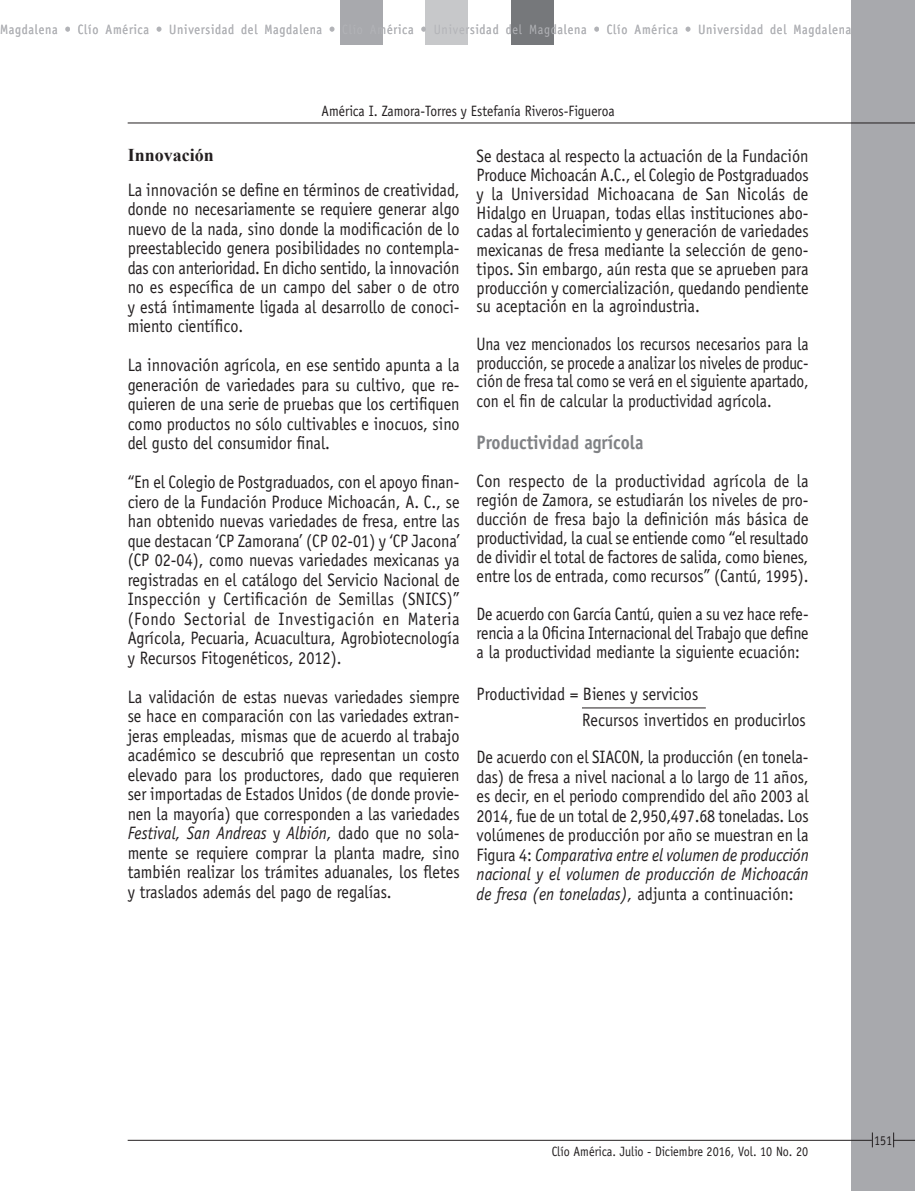
<style>
.page{position:relative;width:915px;height:1191px;background:#fff}
.page>*{position:absolute;margin:0;border:0;box-sizing:border-box;transform-origin:0 0}
.t1{font:700 19.5px "Officina Sans";color:#808285;scale:.9 1}
.t2{font:18px/19.5px "Officina Sans";color:#231f20;text-align:justify;scale:.9 1}
.t3{font:18px/19px "Officina Sans";color:#231f20;text-align:justify;scale:.86 1}
.t4{font:18px/19.2px "Officina Sans";color:#231f20;text-align:justify;scale:.88 1}
.t5{font:700 18px "Times New Roman";color:#231f20}
.t6{font:15px "Officina Sans";color:#231f20;scale:.9 1}
.t7{font:13.5px "Officina Sans";letter-spacing:.065em;color:#b2b3b7;scale:.9 1}
.t8{font:13.5px "Officina Sans";color:#231f20;scale:.9 1}
.s1{font-style:italic}
</style>
<div class="page">
<div style="left:850px;top:0;width:64px;height:1191px;background:#a8a9ad"></div>
<hr style="left:128px;top:1140px;width:743px;height:1px;background:#231f20">
<svg style="left:871px;top:1133px;width:1px;height:14px"></svg>
<svg style="left:893px;top:1132px;width:21px;height:15px"></svg>
<div style="left:510px;top:0;width:43px;height:44px;background:#76787b"></div>
<div style="left:340px;top:0;width:43px;height:44px;background:#a8a9ad"></div>
<div style="left:425px;top:0;width:43px;height:44px;background:#c7c8ca"></div>
<hr style="left:128px;top:123px;width:786px;height:1px;background:#231f20">
<hr style="left:581px;top:707px;width:124px;height:1px;background:#231f20">
<p class="t7" style="left:0;top:21px;width:946px">Magdalena • Clío América • Universidad del Magdalena • Clío América • Universidad del Magdalena • Clío América • Universidad del Magdalena</p>
<p class="t6" style="left:321px;top:102px;width:327px">América I. Zamora-Torres y Estefanía Riveros-Figueroa</p>
<p class="t5" style="left:128px;top:142px;width:88px">Innovación</p>
<p class="t2" style="left:128px;top:180px;width:370px">La innovación se define en términos de creatividad, donde no necesariamente se requiere generar algo nuevo de la nada, sino donde la modificación de lo preestablecido genera posibilidades no contempla&shy;das con anterioridad. En dicho sentido, la innovación no es específica de un campo del saber o de otro y está íntimamente ligada al desarrollo de conoci&shy;miento científico.</p>
<p class="t2" style="left:128px;top:355px;width:370px">La innovación agrícola, en ese sentido apunta a la generación de variedades para su cultivo, que re&shy;quieren de una serie de pruebas que los certifiquen como productos no sólo cultivables e inocuos, sino del gusto del consumidor final.</p>
<p class="t2" style="left:128px;top:472px;width:370px">“En el Colegio de Postgraduados, con el apoyo finan&shy;ciero de la Fundación Produce Michoacán, A. C., se han obtenido nuevas variedades de fresa, entre las que destacan ‘CP Zamorana’ (CP 02-01) y ‘CP Jacona’ (CP 02-04), como nuevas variedades mexicanas ya registradas en el catálogo del Servicio Nacional de Inspección y Certificación de Semillas (SNICS)” (Fondo Sectorial de Investigación en Materia Agrícola, Pecuaria, Acuacultura, Agrobiotecnología y Recursos Fitogenéticos, 2012).</p>
<p class="t2" style="left:128px;top:687px;width:370px">La validación de estas nuevas variedades siempre se hace en comparación con las variedades extran&shy;jeras empleadas, mismas que de acuerdo al trabajo académico se descubrió que representan un costo elevado para los productores, dado que requieren ser importadas de Estados Unidos (de donde provie&shy;nen la mayoría) que corresponden a las variedades <span class="s1">Festival, San Andreas</span> y <span class="s1">Albión,</span> dado que no sola&shy;mente se requiere comprar la planta madre, sino también realizar los trámites aduanales, los fletes y traslados además del pago de regalías.</p>
<p class="t2" style="left:476px;top:147px;width:370px;line-height:18.8px">Se destaca al respecto la actuación de la Fundación Produce Michoacán A.C., el Colegio de Postgraduados y la Universidad Michoacana de San Nicolás de Hidalgo en Uruapan, todas ellas instituciones abo&shy;cadas al fortalecimiento y generación de variedades mexicanas de fresa mediante la selección de geno&shy;tipos. Sin embargo, aún resta que se aprueben para producción y comercialización, quedando pendiente su aceptación en la agroindustria.</p>
<p class="t3" style="left:476px;top:334px;width:387px">Una vez mencionados los recursos necesarios para la producción, se procede a analizar los niveles de produc&shy;ción de fresa tal como se verá en el siguiente apartado, con el fin de calcular la productividad agrícola.</p>
<p class="t1" style="left:476px;top:430px;width:187px">Productividad agrícola</p>
<p class="t2" style="left:476px;top:472px;width:370px;line-height:18.9px">Con respecto de la productividad agrícola de la región de Zamora, se estudiarán los niveles de pro&shy;ducción de fresa bajo la definición más básica de productividad, la cual se entiende como “el resultado de dividir el total de factores de salida, como bienes, entre los de entrada, como recursos” (Cantú, 1995).</p>
<p class="t4" style="left:476px;top:604px;width:378px">De acuerdo con García Cantú, quien a su vez hace refe&shy;rencia a la Oficina Internacional del Trabajo que define a la productividad mediante la siguiente ecuación:</p>
<p class="t2" style="left:582px;top:681px;width:250px;line-height:25.8px;text-indent:-105px">Productividad = Bienes y servicios<br>Recursos invertidos en producirlos</p>
<p class="t2" style="left:476px;top:747px;width:370px">De acuerdo con el SIACON, la producción (en tonela&shy;das) de fresa a nivel nacional a lo largo de 11 años, es decir, en el periodo comprendido del año 2003 al 2014, fue de un total de 2,950,497.68 toneladas. Los volúmenes de producción por año se muestran en la Figura 4: <span class="s1">Comparativa entre el volumen de producción nacional y el volumen de producción de Michoacán de fresa (en toneladas),</span> adjunta a continuación:</p>
<p class="t8" style="left:551px;top:1144px;width:286px">Clío América. Julio - Diciembre 2016, Vol. 10 No. 20</p>
<p class="t8" style="left:873px;top:1132px;width:22px">151</p>
</div>
